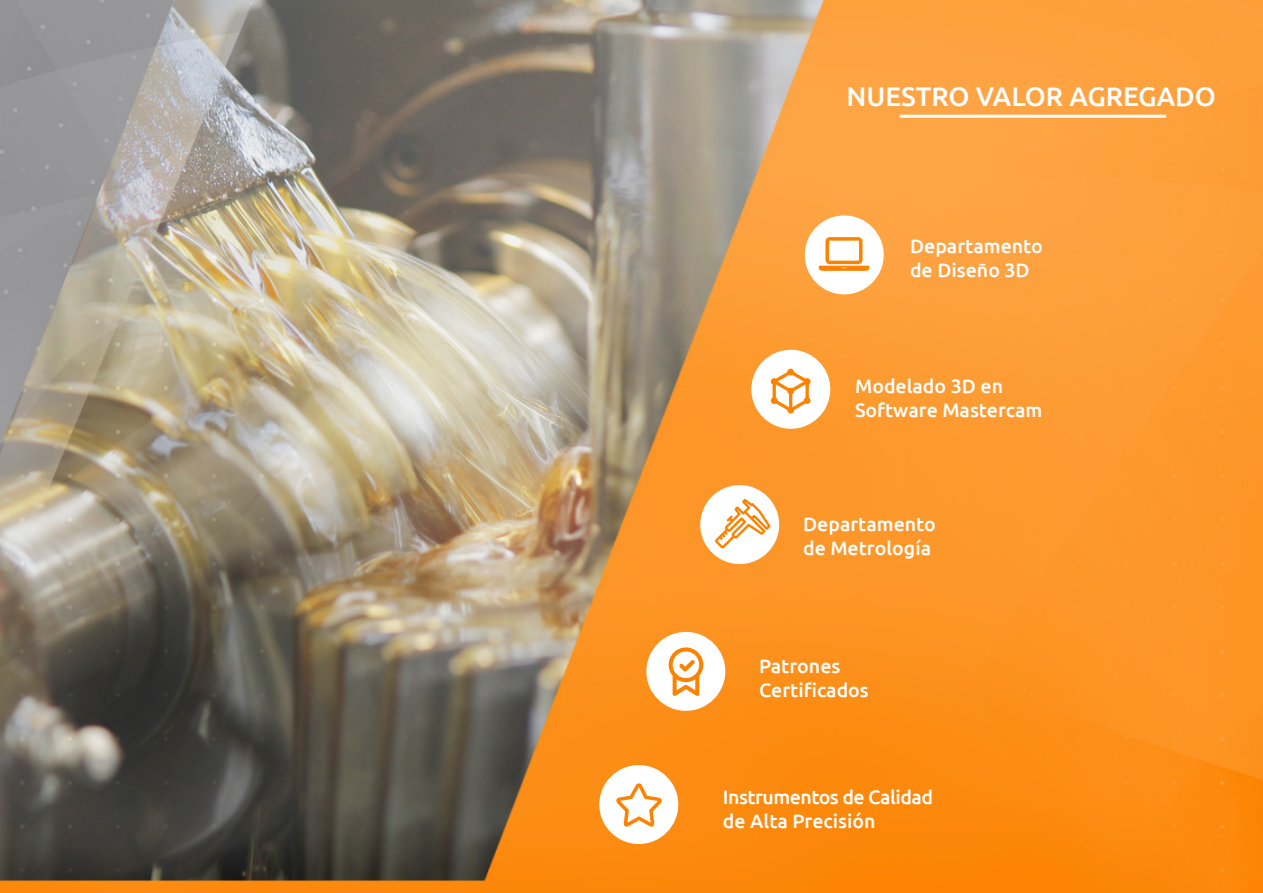
<style>
.page{position:relative;width:1263px;height:893px;background:#fff}
.page>*{position:absolute;margin:0;border:0;box-sizing:border-box;transform-origin:0 0}
.t1{font:500 27px "Ubuntu";color:#fff}
.t2{font:500 19.5px "Ubuntu";color:#fff}
.t3{font:500 19.5px "Ubuntu";letter-spacing:-.025em;color:#fff}
</style>
<div class="page">
<img style="left:0;top:0;width:1263px;height:893px">
<hr style="left:900px;top:115px;width:266px;height:3px;background:#fff">
<div style="left:751px;top:350px;width:79px;height:79px;background:#fff;border-radius:50%"></div>
<svg style="left:770px;top:369px;width:41px;height:44px"></svg>
<div style="left:700px;top:485px;width:79px;height:79px;background:#fff;border-radius:50%"></div>
<svg style="left:715px;top:499px;width:55px;height:50px"></svg>
<div style="left:805px;top:215px;width:79px;height:79px;background:#fff;border-radius:50%"></div>
<svg style="left:819px;top:237px;width:50px;height:34px"></svg>
<div style="left:646px;top:632px;width:79px;height:79px;background:#fff;border-radius:50%"></div>
<svg style="left:669px;top:647px;width:34px;height:49px"></svg>
<div style="left:599px;top:765px;width:79px;height:79px;background:#fff;border-radius:50%"></div>
<svg style="left:616px;top:783px;width:46px;height:44px"></svg>
<p class="t1" style="left:846px;top:80px;width:371px">NU ESTRO VALOR AGREGADO</p>
<p class="t2" style="left:910px;top:234px;width:134px">Departamento</p>
<p class="t2" style="left:910px;top:258px;width:121px">de Diseño 3D</p>
<p class="t2" style="left:855px;top:373px;width:150px">Modelado 3D en</p>
<p class="t2" style="left:855px;top:397px;width:189px">Software Mastercam</p>
<p class="t2" style="left:803px;top:512px;width:134px">Departamento</p>
<p class="t2" style="left:803px;top:536px;width:130px">de Metrología</p>
<p class="t2" style="left:759px;top:654px;width:83px">Patrones</p>
<p class="t2" style="left:759px;top:678px;width:111px">Certificados</p>
<p class="t3" style="left:723px;top:784px;width:212px">Instrumentos de Calidad</p>
<p class="t2" style="left:723px;top:808px;width:154px">de Alta Precisión</p>
</div>
